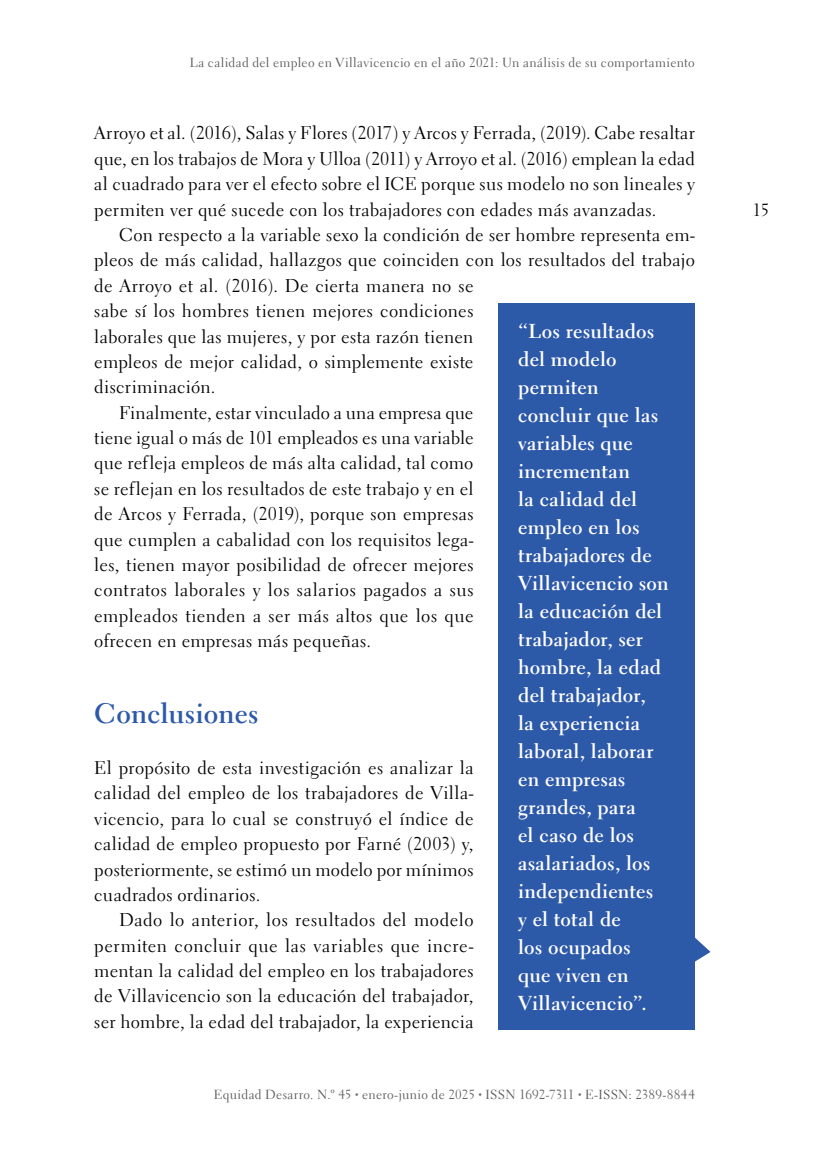
<style>
.page{position:relative;width:819px;height:1166px;background:#fff}
.page>*{position:absolute;margin:0;border:0;box-sizing:border-box;transform-origin:0 0}
._06T1{font:700 28px "Electra LT Std";letter-spacing:.01em;color:#2d59a9}
._19Destacado{font:700 20.12px/28px "Electra LT Std";letter-spacing:.015em;color:#fff}
._01Body{font:18.38px/25.4px "Electra LT Std";letter-spacing:.015em;color:#000;text-align:justify}
._02Body_Sin{font:18.38px/25.4px "Electra LT Std";letter-spacing:.01em;color:#000;text-align:justify}
.t1{font:17.5px "Electra LT Std";color:#000}
.t2{font:13.12px "Electra LT Std";letter-spacing:.02em;color:#58595b}
.s1{font-size:7px;color:#6d6e71}
</style>
<div class="page">
<svg style="left:695px;top:937px;width:15px;height:25px"></svg>
<div style="left:498px;top:303px;width:197px;height:727px;background:#2d59a9"></div>
<p class="t2" style="left:190px;top:55px;width:506px">La calidad del empleo en Villavicencio en el año 2021: Un análisis de su comportamiento</p>
<p class="_01Body" style="left:94px;top:121px;width:602px">Arroyo et al. (2016), Salas y Flores (2017) y Arcos y Ferrada, (2019). Cabe resaltar que, en los trabajos de Mora y Ulloa (2011) y Arroyo et al. (2016) emplean la edad al cuadrado para ver el efecto sobre el ICE porque sus modelo no son lineales y permiten ver qué sucede con los trabajadores con edades más avanzadas.</p>
<p class="_01Body" style="left:94px;top:222px;width:602px;text-align:left;text-indent:25px">Con respecto a la variable sexo la condición de ser hombre representa em&shy;pleos de más calidad, hallazgos que coinciden con los resultados del trabajo de Arroyo et al. (2016). De cierta manera no se<br>sabe sí los hombres tienen mejores condiciones<br>laborales que las mujeres, y por esta razón tienen<br>empleos de mejor calidad, o simplemente existe<br>discriminación.</p>
<p class="_01Body" style="left:94px;top:400px;width:381px;text-indent:25px">Finalmente, estar vinculado a una empresa que tiene igual o más de 101 empleados es una variable que refleja empleos de más alta calidad, tal como se reflejan en los resultados de este trabajo y en el de Arcos y Ferrada, (2019), porque son empresas que cumplen a cabalidad con los requisitos lega&shy;les, tienen mayor posibilidad de ofrecer mejores contratos laborales y los salarios pagados a sus empleados tienden a ser más altos que los que ofrecen en empresas más pequeñas.</p>
<p class="_19Destacado" style="left:518px;top:317px;width:152px">“Los resultados del modelo permiten concluir que las variables que incrementan<br>la calidad del empleo en los trabajadores de<br>Villavicencio son la educación del trabajador, ser hombre, la edad del trabajador,<br>la experiencia laboral, laborar en empresas grandes, para<br>el caso de los asalariados, los independientes<br>y el total de<br>los ocupados<br>que viven en<br>Villavicencio”.</p>
<p class="_06T1" style="left:94px;top:696px;width:166px">Conclusiones</p>
<p class="_02Body_Sin" style="left:94px;top:755px;width:381px">El propósito de esta investigación es analizar la calidad del empleo de los trabajadores de Villa&shy;vicencio, para lo cual se construyó el índice de calidad de empleo propuesto por Farné (2003) y, posteriormente, se estimó un modelo por mínimos cuadrados ordinarios.</p>
<p class="_01Body" style="left:94px;top:907px;width:381px;text-indent:25px">Dado lo anterior, los resultados del modelo permiten concluir que las variables que incre&shy;mentan la calidad del empleo en los trabajadores de Villavicencio son la educación del trabajador, ser hombre, la edad del trabajador, la experiencia</p>
<p class="t2" style="left:214px;top:1086px;width:482px">Equidad Desarro. N.º 45 <span class="s1">•</span> enero-junio de 2025 <span class="s1">•</span> ISSN 1692-7311 <span class="s1">•</span> E-ISSN: 2389-8844</p>
<p class="t1" style="left:752px;top:199px;width:18px">15</p>
</div>
